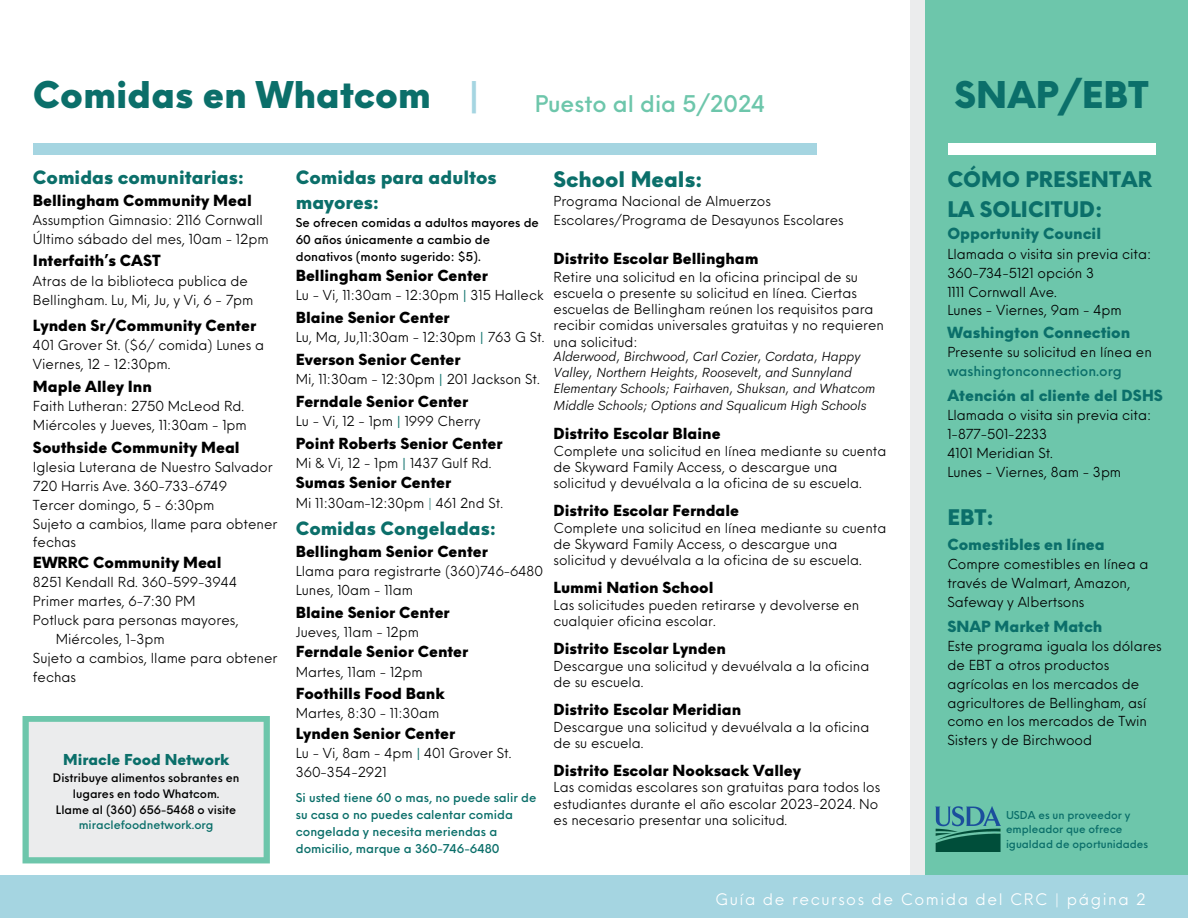
<style>
.page{position:relative;width:1188px;height:918px;background:#fff}
.page>*{position:absolute;margin:0;border:0;box-sizing:border-box;transform-origin:0 0}
.t1{font:900 36px "Neue Einstellung";color:#0b6f6a}
.t2{font:500 22.5px "Neue Einstellung";color:#6dc6ab}
.t3{font:900 21px/29.5px "Neue Einstellung";color:#0b6f6a}
.t4{font:900 18px/25.3px "Neue Einstellung";color:#0b6f6a}
.t5{font:15.6px "Neue Einstellung";letter-spacing:.1em;color:#fff}
.t6{font:900 15px "Neue Einstellung";color:#000}
.t7{font:900 15px "Neue Einstellung";color:#0b6f6a}
.t8{font:900 14.7px "Neue Einstellung";color:#0b6f6a}
.t9{font:13.5px/18.9px "Neue Einstellung";color:#000}
.t10{font:italic 300 13.5px/16px "Cerebri Sans";color:#000}
.t11{font:500 13.5px "Neue Einstellung";color:#0b6f6a}
.t12{font:500 12px/16.8px "Neue Einstellung";color:#0b6f6a}
.t13{font:500 12px/16.6px "Neue Einstellung";color:#000}
.t14{font:500 11.4px/15.8px "Neue Einstellung";color:#000;text-align:center}
.t15{font:500 11.4px "Neue Einstellung";color:#0b6f6a}
.t16{font:500 10.65px/14.7px "Neue Einstellung";color:#0b6f6a}
.s1{color:#a5d5e1}
.s2{font-weight:500;color:#0b6f6a}
.s3{color:#0b6f6a}
</style>
<div class="page">
<div style="left:33px;top:144px;width:844px;height:11px;background:#a5d5e1"></div>
<div style="left:817px;top:128px;width:83px;height:40px;background:#fff"></div>
<div style="left:918px;top:0;width:270px;height:918px;background:#6dc6ab"></div>
<img style="left:935px;top:806px;width:65px;height:45px">
<div style="left:948px;top:144px;width:240px;height:11px;background:#fff"></div>
<div style="left:1156px;top:125px;width:32px;height:40px;background:#6dc6ab"></div>
<svg style="left:23px;top:716px;width:247px;height:147px;background:#dbe7e4"></svg>
<div style="left:911px;top:0;width:13px;height:918px;background:#ebeced"></div>
<div style="left:0;top:875px;width:1188px;height:43px;background:#a5d5e1"></div>
<p class="t1" style="left:33px;top:61px;width:448px">Comidas en Whatcom <span class="s1">|</span></p>
<p class="t2" style="left:535px;top:84px;width:232px">Puesto al dia 5/2024</p>
<p class="t4" style="left:33px;top:163px;width:213px">Comidas comunitarias:</p>
<h1 class="t6" style="left:33px;top:186px;width:220px">Bellingham Community Meal</h1>
<p class="t9" style="left:33px;top:209px;width:237px">Assumption Gimnasio: 2116 Cornwall<br>Último sábado del mes, 10am - 12pm</p>
<p class="t6" style="left:33px;top:247px;width:129px">Interfaith’s CAST</p>
<p class="t9" style="left:33px;top:270px;width:222px">Atras de la biblioteca publica de<br>Bellingham. Lu, Mi, Ju, y Vi, 6 - 7pm</p>
<h2 class="t6" style="left:33px;top:312px;width:225px">Lynden Sr/Community Center</h2>
<h4 class="t9" style="left:33px;top:335px;width:233px">401 Grover St. ($6/ comida) Lunes a<br>Viernes, 12 - 12:30pm.</h4>
<p class="t6" style="left:33px;top:372px;width:120px">Maple Alley Inn</p>
<p class="t9" style="left:33px;top:395px;width:213px">Faith Lutheran: 2750 McLeod Rd.</p>
<p class="t9" style="left:33px;top:414px;width:215px">Miércoles y Jueves, 11:30am - 1pm</p>
<p class="t6" style="left:33px;top:433px;width:208px">Southside Community Meal</p>
<p class="t9" style="left:33px;top:456px;width:241px">Iglesia Luterana de Nuestro Salvador</p>
<p class="t9" style="left:33px;top:475px;width:196px">720 Harris Ave. 360-733-6749</p>
<p class="t9" style="left:33px;top:494px;width:183px">Tercer domingo, 5 - 6:30pm</p>
<p class="t9" style="left:33px;top:513px;width:246px">Sujeto a cambios, llame para obtener fechas</p>
<p class="t6" style="left:33px;top:549px;width:190px">EWRRC Community Meal</p>
<p class="t9" style="left:33px;top:572px;width:206px">8251 Kendall Rd. 360-599-3944</p>
<p class="t9" style="left:33px;top:590px;width:164px">Primer martes, 6-7:30 PM</p>
<p class="t9" style="left:33px;top:609px;width:207px">Potluck para personas mayores,</p>
<p class="t9" style="left:56px;top:628px;width:111px">Miércoles, 1-3pm</p>
<p class="t9" style="left:33px;top:647px;width:246px">Sujeto a cambios, llame para obtener fechas</p>
<p class="t8" style="left:63px;top:746px;width:168px">Miracle Food Network</p>
<p class="t14" style="left:53px;top:769px;width:188px">Distribuye alimentos sobrantes en lugares en todo Whatcom.<br>Llame al (360) 656-5468 o visite</p>
<p class="t15" style="left:79px;top:815px;width:136px">miraclefoodnetwork.org</p>
<p class="t4" style="left:296px;top:163px;width:202px">Comidas para adultos mayores:</p>
<p class="t13" style="left:296px;top:214px;width:245px">Se ofrecen comidas a adultos mayores de<br>60 años únicamente a cambio de donativos (monto sugerido: $5).</p>
<p class="t6" style="left:296px;top:262px;width:194px">Bellingham Senior Center</p>
<p class="t9" style="left:296px;top:285px;width:249px">Lu - Vi, 11:30am - 12:30pm <span class="s2">|</span> 315 Halleck</p>
<p class="t6" style="left:296px;top:304px;width:155px">Blaine Senior Center</p>
<p class="t9" style="left:296px;top:327px;width:250px">Lu, Ma, Ju,11:30am - 12:30pm <span class="s2">|</span> 763 G St.</p>
<p class="t6" style="left:296px;top:345px;width:166px">Everson Senior Center</p>
<p class="t9" style="left:296px;top:368px;width:245px">Mi, 11:30am - 12:30pm <span class="s2">|</span> 201 Jackson St.</p>
<p class="t6" style="left:296px;top:387px;width:174px">Ferndale Senior Center</p>
<p class="t9" style="left:296px;top:410px;width:186px">Lu - Vi, 12 - 1pm <span class="s2">|</span> 1999 Cherry</p>
<p class="t6" style="left:296px;top:429px;width:208px">Point Roberts Senior Center</p>
<p class="t9" style="left:296px;top:452px;width:197px">Mi &amp; Vi, 12 - 1pm <span class="s2">|</span> 1437 Gulf Rd.</p>
<p class="t6" style="left:296px;top:469px;width:157px">Sumas Senior Center</p>
<p class="t9" style="left:296px;top:492px;width:209px">Mi 11:30am-12:30pm <span class="s3">|</span> 461 2nd St.</p>
<p class="t4" style="left:296px;top:514px;width:202px">Comidas Congeladas:</p>
<p class="t6" style="left:296px;top:538px;width:194px">Bellingham Senior Center</p>
<p class="t9" style="left:296px;top:561px;width:249px">Llama para registrarte (360)746-6480<br>Lunes, 10am - 11am</p>
<h6 class="t6" style="left:296px;top:598px;width:155px">Blaine Senior Center</h6>
<h6 class="t9" style="left:296px;top:621px;width:125px">Jueves, 11am - 12pm</h6>
<h6 class="t6" style="left:296px;top:638px;width:174px">Ferndale Senior Center</h6>
<h6 class="t9" style="left:296px;top:661px;width:128px">Martes, 11am - 12pm</h6>
<h6 class="t6" style="left:296px;top:680px;width:150px">Foothills Food Bank</h6>
<h6 class="t9" style="left:296px;top:703px;width:145px">Martes, 8:30 - 11:30am</h6>
<h6 class="t6" style="left:296px;top:719px;width:161px">Lynden Senior Center</h6>
<h6 class="t9" style="left:296px;top:742px;width:217px">Lu - Vi, 8am - 4pm <span class="s2">|</span> 401 Grover St.<br>360-354-2921</h6>
<h6 class="t12" style="left:296px;top:788px;width:242px">Si usted tiene 60 o mas, no puede salir de su casa o no puedes calentar comida congelada y necesita meriendas a domicilio, marque a 360-746-6480</h6>
<p class="t3" style="left:554px;top:163px;width:151px">School Meals:</p>
<h6 class="t9" style="left:554px;top:191px;width:292px">Programa Nacional de Almuerzos<br>Escolares/Programa de Desayunos Escolares</h6>
<h6 class="t6" style="left:554px;top:245px;width:207px">Distrito Escolar Bellingham</h6>
<p class="t9" style="left:554px;top:268px;width:332px;line-height:16px">Retire una solicitud en la oficina principal de su escuela o presente su solicitud en línea. Ciertas escuelas de Bellingham reúnen los requisitos para recibir comidas universales gratuitas y no requieren una solicitud:</p>
<p class="t10" style="left:554px;top:348px;width:323px">Alderwood, Birchwood, Carl Cozier, Cordata, Happy Valley, Northern Heights, Roosevelt, and Sunnyland Elementary Schools; Fairhaven, Shuksan, and Whatcom Middle Schools; Options and Squalicum High Schools</p>
<p class="t6" style="left:554px;top:420px;width:168px">Distrito Escolar Blaine</p>
<p class="t9" style="left:554px;top:442px;width:334px;line-height:16px">Complete una solicitud en línea mediante su cuenta de Skyward Family Access, o descargue una solicitud y devuélvala a la oficina de su escuela.</p>
<p class="t6" style="left:554px;top:497px;width:187px">Distrito Escolar Ferndale</p>
<p class="t9" style="left:554px;top:519px;width:334px;line-height:16px">Complete una solicitud en línea mediante su cuenta de Skyward Family Access, o descargue una solicitud y devuélvala a la oficina de su escuela.</p>
<p class="t6" style="left:554px;top:574px;width:161px">Lummi Nation School</p>
<p class="t9" style="left:554px;top:596px;width:307px;line-height:16px">Las solicitudes pueden retirarse y devolverse en cualquier oficina escolar.</p>
<p class="t6" style="left:554px;top:635px;width:174px">Distrito Escolar Lynden</p>
<p class="t9" style="left:554px;top:656px;width:317px;line-height:16px">Descargue una solicitud y devuélvala a la oficina de su escuela.</p>
<p class="t6" style="left:554px;top:696px;width:189px">Distrito Escolar Meridian</p>
<p class="t9" style="left:554px;top:717px;width:317px;line-height:16px">Descargue una solicitud y devuélvala a la oficina de su escuela.</p>
<p class="t6" style="left:554px;top:757px;width:249px">Distrito Escolar Nooksack Valley</p>
<p class="t9" style="left:554px;top:778px;width:328px;line-height:16px">Las comidas escolares son gratuitas para todos los estudiantes durante el año escolar 2023-2024. No es necesario presentar una solicitud.</p>
<p class="t1" style="left:955px;top:61px;width:196px">SNAP/EBT</p>
<h3 class="t3" style="left:947px;top:163px;width:206px">CÓMO PRESENTAR<br>LA SOLICITUD:</h3>
<p class="t7" style="left:947px;top:220px;width:155px">Opportunity Council</p>
<p class="t9" style="left:947px;top:243px;width:205px">Llamada o visita sin previa cita:<br>360-734-5121 opción 3<br>1111 Cornwall Ave.<br>Lunes - Viernes, 9am - 4pm</p>
<p class="t7" style="left:947px;top:319px;width:184px">Washington Connection</p>
<p class="t9" style="left:947px;top:342px;width:206px">Presente su solicitud en línea en</p>
<p class="t11" style="left:947px;top:359px;width:176px">washingtonconnection.org</p>
<p class="t7" style="left:947px;top:381px;width:217px">Atención al cliente del DSHS</p>
<p class="t9" style="left:947px;top:404px;width:205px">Llamada o visita sin previa cita:<br>1-877-501-2233<br>4101 Meridian St.<br>Lunes - Viernes, 8am - 3pm</p>
<h3 class="t3" style="left:947px;top:501px;width:48px">EBT:</h3>
<p class="t7" style="left:947px;top:531px;width:159px">Comestibles en línea</p>
<p class="t9" style="left:947px;top:554px;width:203px">Compre comestibles en línea a través de Walmart, Amazon,<br>Safeway y Albertsons</p>
<p class="t7" style="left:947px;top:612px;width:156px">SNAP Market Match</p>
<p class="t9" style="left:947px;top:635px;width:216px">Este programa iguala los dólares de EBT a otros productos agrícolas en los mercados de agricultores de Bellingham, así como en los mercados de Twin<br>Sisters y de Birchwood</p>
<p class="t16" style="left:1006px;top:806px;width:144px">USDA es un proveedor y empleador que ofrece igualdad de oportunidades</p>
<p class="t5" style="left:715px;top:885px;width:432px">Guía de recursos de Comida del CRC | página 2</p>
</div>
